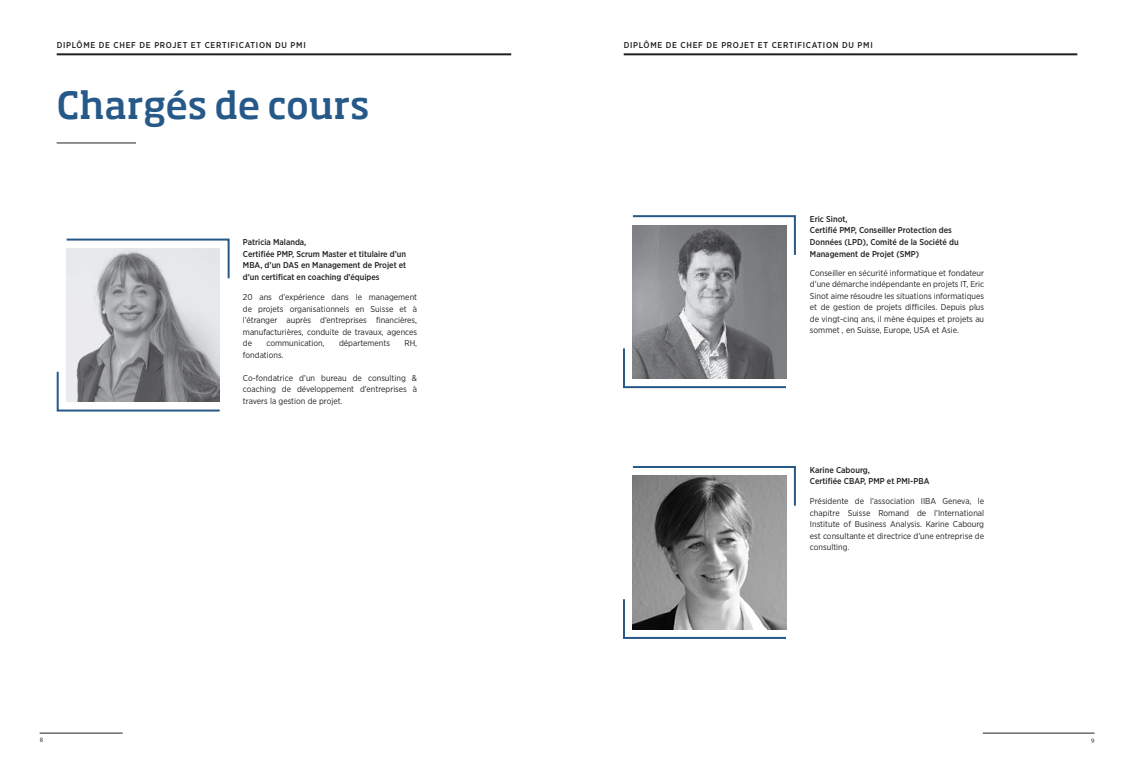
<style>
.page{position:relative;width:1134px;height:766px;background:#fff}
.page>*{position:absolute;margin:0;border:0;box-sizing:border-box;transform-origin:0 0}
.t1{font:500 37px "Soho Std";letter-spacing:-.005em;color:#265988}
.t2{font:8.5px/11.5px "Gotham Narrow";color:#231f20;text-align:justify}
.t3{font:500 8.5px/11.5px "Gotham Narrow";color:#231f20}
.t4{font:500 8.5px "Gotham Narrow";letter-spacing:.08em;color:#231f20}
.t5{font:7px "Minion Pro";color:#231f20}
</style>
<div class="page">
<hr style="left:57px;top:53px;width:454px;height:2px;background:#231f20">
<hr style="left:983px;top:732px;width:111px;height:1px;background:#231f20">
<hr style="left:40px;top:732px;width:83px;height:1px;background:#231f20">
<hr style="left:624px;top:53px;width:453px;height:2px;background:#231f20">
<hr style="left:57px;top:142px;width:79px;height:1px;background:#231f20">
<svg style="left:56px;top:370px;width:164px;height:42px"></svg>
<svg style="left:66px;top:238px;width:164px;height:42px"></svg>
<img style="left:67px;top:248px;width:153px;height:153px">
<svg style="left:623px;top:346px;width:164px;height:43px"></svg>
<svg style="left:632px;top:215px;width:164px;height:42px"></svg>
<img style="left:633px;top:225px;width:153px;height:153px">
<svg style="left:623px;top:597px;width:164px;height:42px"></svg>
<svg style="left:632px;top:466px;width:164px;height:41px"></svg>
<img style="left:633px;top:475px;width:153px;height:154px">
<p class="t4" style="left:57px;top:40px;width:251px">DIPLÔME DE CHEF DE PROJET ET CERTIFICATION DU PMI</p>
<h1 class="t1" style="left:57px;top:82px;width:314px">Chargés de cours</h1>
<p class="t3" style="left:243px;top:236px;width:165px">Patricia Malanda,<br>Certifiée PMP, Scrum Master et titulaire d’un MBA, d’un DAS en Management de Projet et d’un certificat en coaching d’équipes</p>
<p class="t2" style="left:243px;top:291px;width:176px">20 ans d’expérience dans le management de projets organisationnels en Suisse et à l’étranger auprès d’entreprises financières, manufacturières, conduite de travaux, agences de</p>
<p class="t2" style="left:266px;top:337px;width:60px">communication,</p>
<p class="t2" style="left:339px;top:337px;width:53px">départements</p>
<p class="t2" style="left:404px;top:337px;width:14px">RH,</p>
<p class="t2" style="left:243px;top:348px;width:42px">fondations.</p>
<p class="t2" style="left:243px;top:371px;width:176px">Co-fondatrice d’un bureau de consulting &amp; coaching de développement d’entreprises à travers la gestion de projet.</p>
<p class="t5" style="left:40px;top:734px;width:5px">8</p>
<p class="t4" style="left:624px;top:40px;width:251px">DIPLÔME DE CHEF DE PROJET ET CERTIFICATION DU PMI</p>
<p class="t3" style="left:810px;top:213px;width:150px">Eric Sinot,<br>Certifié PMP, Conseiller Protection des<br>Données (LPD), Comité de la Société du<br>Management de Projet (SMP)</p>
<p class="t2" style="left:810px;top:266px;width:176px">Conseiller en sécurité informatique et fondateur d’une démarche indépendante en projets IT, Eric Sinot aime résoudre les situations informatiques et de gestion de projets difficiles. Depuis plus de vingt-cinq ans, il mène équipes et projets au sommet , en Suisse, Europe, USA et Asie.</p>
<p class="t3" style="left:810px;top:464px;width:121px">Karine Cabourg,<br>Certifiée CBAP, PMP et PMI-PBA</p>
<p class="t2" style="left:810px;top:495px;width:176px">Présidente de l’association IIBA Geneva, le chapitre Suisse Romand de l’International Institute of Business Analysis. Karine Cabourg est consultante et directrice d’une entreprise de consulting.</p>
<p class="t5" style="left:1091px;top:736px;width:5px">9</p>
</div>
